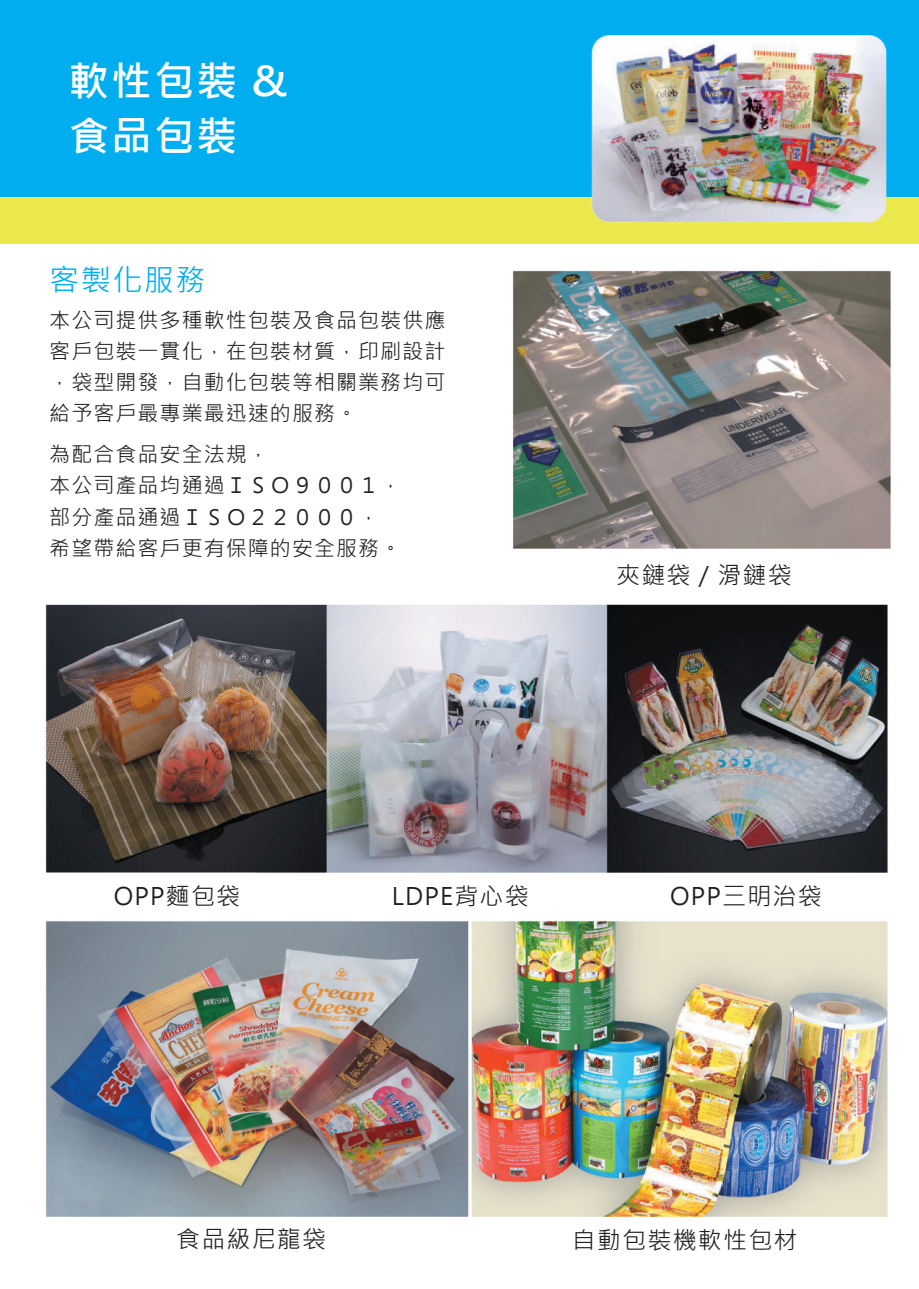
<style>
.page{position:relative;width:919px;height:1289px;background:#fff}
.page>*{position:absolute;margin:0;border:0;box-sizing:border-box;transform-origin:0 0}
.t1{font:700 40.5px/55.2px "Microsoft Jheng Hei";letter-spacing:.05em;color:#fff}
.t2{font:30px "Microsoft Jheng Hei";letter-spacing:.05em;color:#00aeef}
.t3{font:24px "Microsoft Jheng Hei";letter-spacing:.05em;color:#231f20}
.t4{font:21px/31.2px "Microsoft Jheng Hei";letter-spacing:.05em;color:#231f20;text-align:justify}
</style>
<div class="page">
<div style="left:0;top:0;width:918px;height:197px;background:#00aeef"></div>
<img style="left:0;top:35px;width:918px;height:1182px">
<h1 class="t1" style="left:69px;top:53px;width:220px">軟性包裝 &amp;食品包裝</h1>
<h2 class="t2" style="left:49px;top:261px;width:157px">客製化服務</h2>
<p class="t4" style="left:49px;top:304px;width:397px">本公司提供多種軟性包裝及食品包裝供應客戶包裝一貫化，在包裝材質，印刷設計，袋型開發，自動化包裝等相關業務均可給予客戶最專業最迅速的服務。</p>
<p class="t4" style="left:49px;top:439px;width:353px;text-align:left">為配合食品安全法規，<br>本公司產品均通過ＩＳＯ９００１，部分產品通過ＩＳＯ２２０００，希望帶給客戶更有保障的安全服務。</p>
<p class="t3" style="left:616px;top:560px;width:177px">夾鏈袋 / 滑鏈袋</p>
<p class="t3" style="left:114px;top:880px;width:128px">OPP麵包袋</p>
<p class="t3" style="left:392px;top:880px;width:138px">LDPE背心袋</p>
<p class="t3" style="left:670px;top:880px;width:153px">OPP三明治袋</p>
<p class="t3" style="left:176px;top:1223px;width:151px">食品級尼龍袋</p>
<p class="t3" style="left:572px;top:1225px;width:227px">自動包裝機軟性包材</p>
</div>
